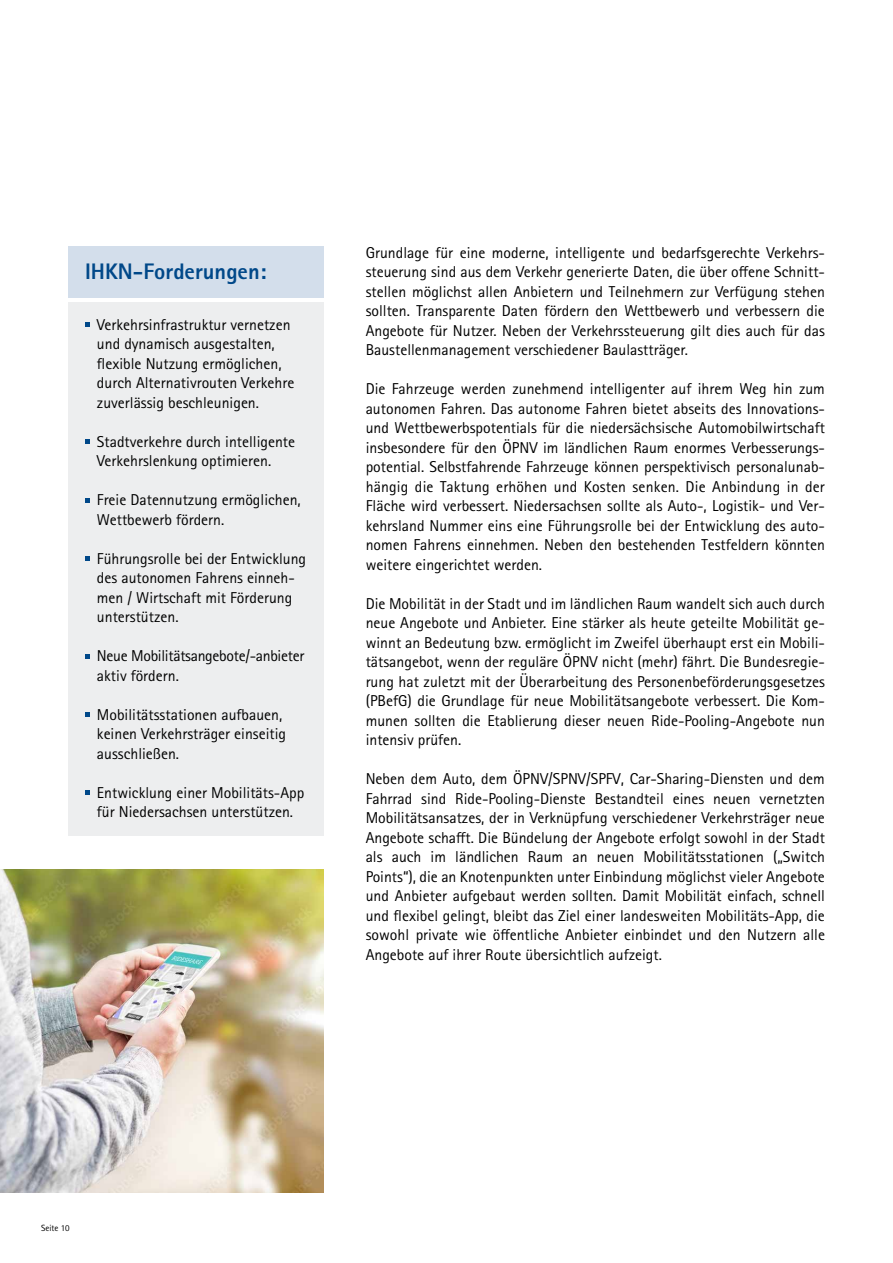
<style>
.page{position:relative;width:893px;height:1263px;background:#fff}
.page>*{position:absolute;margin:0;border:0;box-sizing:border-box;transform-origin:0 0}
.t1{font:800 22.5px "Rotis Sans Serif Pro";color:#004889}
.t2{font:15.75px/19.5px "Rotis Sans Serif Pro";color:#000}
.t3{font:15.75px/19.5px "Rotis Sans Serif Pro";letter-spacing:-.02em;color:#000}
.t4{font:9px "Rotis Sans Serif Pro";color:#000}
</style>
<div class="page">
<img style="left:0;top:870px;width:323px;height:323px">
<div style="left:68px;top:302px;width:255px;height:534px;background:#edeeef"></div>
<svg style="left:85px;top:323px;width:5px;height:4px"></svg>
<svg style="left:85px;top:440px;width:5px;height:4px"></svg>
<svg style="left:85px;top:498px;width:5px;height:5px"></svg>
<svg style="left:85px;top:557px;width:5px;height:4px"></svg>
<svg style="left:85px;top:654px;width:5px;height:5px"></svg>
<svg style="left:85px;top:713px;width:5px;height:4px"></svg>
<svg style="left:85px;top:791px;width:5px;height:4px"></svg>
<div style="left:68px;top:247px;width:255px;height:51px;background:#d3deeb"></div>
<h1 class="t1" style="left:85px;top:257px;width:183px">IHKN-Forderungen:</h1>
<p class="t2" style="left:97px;top:315px;width:199px">Verkehrsinfrastruktur vernetzen und dynamisch ausgestalten, flexible Nutzung ermöglichen, durch Alternativrouten Verkehre zuverlässig beschleunigen.</p>
<p class="t2" style="left:97px;top:432px;width:200px">Stadtverkehre durch intelligente<br>Verkehrslenkung optimieren.</p>
<p class="t2" style="left:97px;top:490px;width:205px">Freie Datennutzung ermöglichen,<br>Wettbewerb fördern.</p>
<p class="t2" style="left:97px;top:549px;width:211px">Führungsrolle bei der Entwicklung des autonomen Fahrens einneh&shy;men / Wirtschaft mit Förderung unterstützen.</p>
<p class="t3" style="left:97px;top:646px;width:209px">Neue Mobilitätsangebote/-anbieter aktiv fördern.</p>
<p class="t2" style="left:97px;top:705px;width:191px">Mobilitätsstationen aufbauen, keinen Verkehrsträger einseitig ausschließen.</p>
<p class="t2" style="left:97px;top:783px;width:209px">Entwicklung einer Mobilitäts-App für Niedersachsen unterstützen.</p>
<p class="t2" style="left:366px;top:243px;width:461px;text-align:justify">Grundlage für eine moderne, intelligente und bedarfsgerechte Verkehrs&shy;steuerung sind aus dem Verkehr generierte Daten, die über offene Schnitt&shy;stellen möglichst allen Anbietern und Teilnehmern zur Verfügung stehen sollten. Transparente Daten fördern den Wettbewerb und verbessern die Angebote für Nutzer. Neben der Verkehrssteuerung gilt dies auch für das Baustellenmanagement verschiedener Baulastträger.</p>
<p class="t2" style="left:366px;top:379px;width:461px;text-align:justify">Die Fahrzeuge werden zunehmend intelligenter auf ihrem Weg hin zum autonomen Fahren. Das autonome Fahren bietet abseits des Innovations&shy;und Wettbewerbspotentials für die niedersächsische Automobilwirtschaft insbesondere für den ÖPNV im ländlichen Raum enormes Verbesserungs&shy;potential. Selbstfahrende Fahrzeuge können perspektivisch personalunab&shy;hängig die Taktung erhöhen und Kosten senken. Die Anbindung in der Fläche wird verbessert. Niedersachsen sollte als Auto-, Logistik- und Ver&shy;kehrsland Nummer eins eine Führungsrolle bei der Entwicklung des auto&shy;nomen Fahrens einnehmen. Neben den bestehenden Testfeldern könnten weitere eingerichtet werden.</p>
<p class="t2" style="left:366px;top:594px;width:461px;text-align:justify">Die Mobilität in der Stadt und im ländlichen Raum wandelt sich auch durch neue Angebote und Anbieter. Eine stärker als heute geteilte Mobilität ge&shy;winnt an Bedeutung bzw. ermöglicht im Zweifel überhaupt erst ein Mobili&shy;tätsangebot, wenn der reguläre ÖPNV nicht (mehr) fährt. Die Bundesregie&shy;rung hat zuletzt mit der Überarbeitung des Personenbeförderungsgesetzes (PBefG) die Grundlage für neue Mobilitätsangebote verbessert. Die Kom&shy;munen sollten die Etablierung dieser neuen Ride-Pooling-Angebote nun intensiv prüfen.</p>
<p class="t2" style="left:366px;top:769px;width:461px;text-align:justify">Neben dem Auto, dem ÖPNV/SPNV/SPFV, Car-Sharing-Diensten und dem Fahrrad sind Ride-Pooling-Dienste Bestandteil eines neuen vernetzten Mobilitätsansatzes, der in Verknüpfung verschiedener Verkehrsträger neue Angebote schafft. Die Bündelung der Angebote erfolgt sowohl in der Stadt als auch im ländlichen Raum an neuen Mobilitätsstationen („Switch Points“), die an Knotenpunkten unter Einbindung möglichst vieler Angebote und Anbieter aufgebaut werden sollten. Damit Mobilität einfach, schnell und flexibel gelingt, bleibt das Ziel einer landesweiten Mobilitäts-App, die sowohl private wie öffentliche Anbieter einbindet und den Nutzern alle Angebote auf ihrer Route übersichtlich aufzeigt.</p>
<p class="t4" style="left:41px;top:1223px;width:30px">Seite 10</p>
</div>
